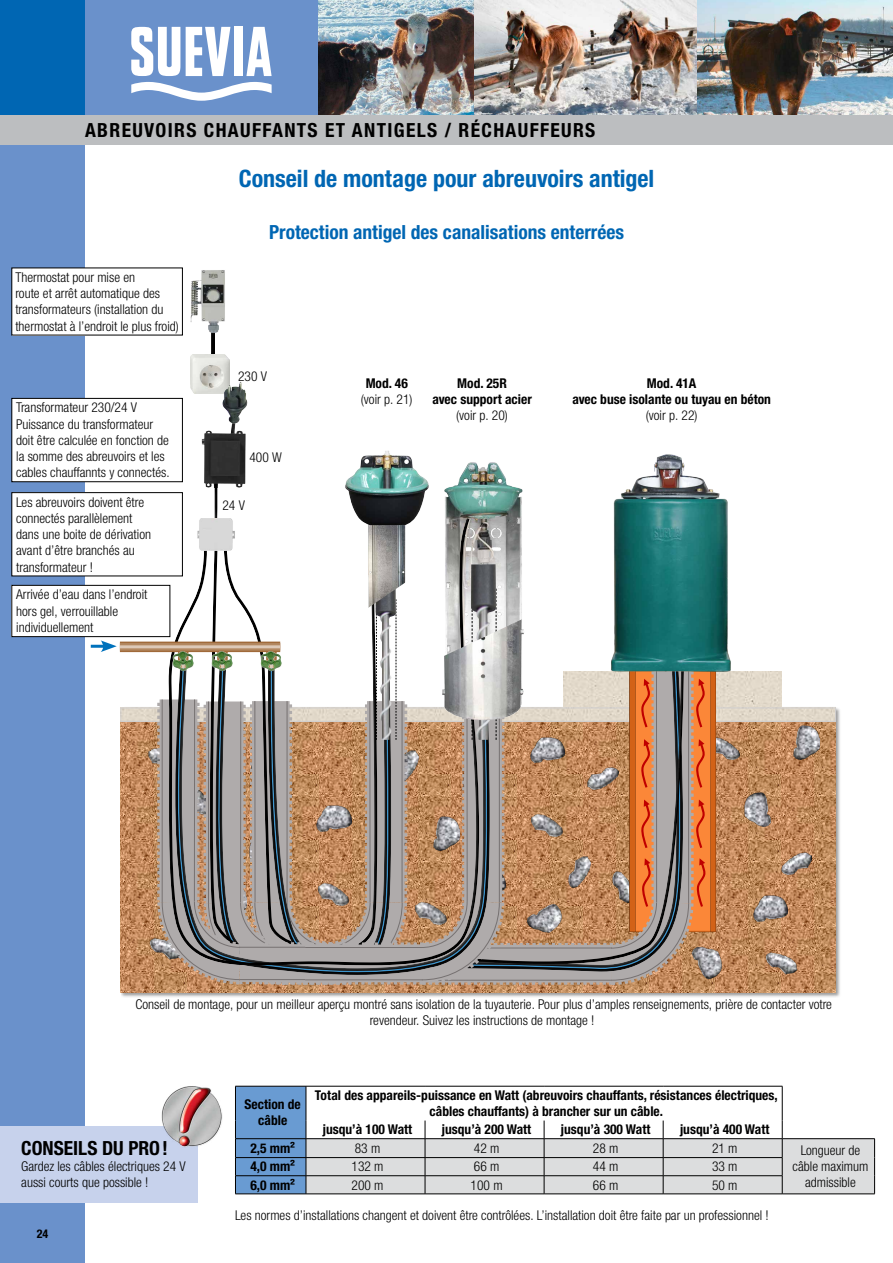
<style>
.page{position:relative;width:893px;height:1263px;background:#fff}
.page>*{position:absolute;margin:0;border:0;box-sizing:border-box;transform-origin:0 0}
.t1{font:700 condensed 24px "Helvetica Neue LTW1 G";color:#0066b3}
.t2{font:700 condensed 19.5px "Helvetica Neue LTW1 G";letter-spacing:.07em;color:#000}
.t3{font:700 condensed 19.5px "Helvetica Neue LTW1 G";color:#0066b3}
.t4{font:700 condensed 19.5px "Helvetica Neue LTW1 G";color:#000}
.t5{font:300 condensed 13.5px/16.2px "Helvetica Neue LTW1 G";color:#000}
.t6{font:700 condensed 13.5px/16.2px "Helvetica Neue LTW1 G";color:#000;text-align:center}
.t7{font:700 condensed 12px "Helvetica Neue LTW1 G";color:#000}
</style>
<div class="page">
<img style="left:319px;top:0;width:574px;height:115px">
<div style="left:85px;top:0;width:234px;height:115px;background:#6a91cb"></div>
<div style="left:0;top:115px;width:85px;height:1148px;background:#6a91cb"></div>
<div style="left:0;top:0;width:85px;height:115px;background:#0066b3"></div>
<svg style="left:186px;top:27px;width:44px;height:49px"></svg>
<div style="left:234px;top:27px;width:8px;height:49px;background:#fff"></div>
<svg style="left:246px;top:27px;width:26px;height:49px"></svg>
<svg style="left:131px;top:27px;width:49px;height:49px"></svg>
<svg style="left:131px;top:82px;width:141px;height:19px"></svg>
<div style="left:0;top:115px;width:893px;height:30px;background:#bcbec0"></div>
<div style="left:0;top:1126px;width:198px;height:77px;background:#c7d2ec"></div>
<img style="left:161px;top:1086px;width:62px;height:61px">
<svg style="left:235px;top:1086px;width:640px;height:108px"></svg>
<svg style="left:121px;top:722px;width:714px;height:270px;background:#bf875b"></svg>
<div style="left:564px;top:671px;width:217px;height:36px;background:#e3dacb"></div>
<img style="left:716px;top:737px;width:24px;height:22px">
<img style="left:793px;top:726px;width:26px;height:34px">
<img style="left:781px;top:852px;width:31px;height:22px">
<img style="left:745px;top:792px;width:26px;height:34px">
<img style="left:753px;top:895px;width:34px;height:26px">
<img style="left:763px;top:944px;width:36px;height:37px">
<div style="left:121px;top:708px;width:714px;height:13px;background:#e1d8c9"></div>
<div style="left:120px;top:707px;width:716px;height:15px;border:1px solid #d0cece"></div>
<img style="left:710px;top:941px;width:15px;height:41px">
<img style="left:710px;top:676px;width:6px;height:256px">
<img style="left:148px;top:929px;width:9px;height:38px">
<img style="left:149px;top:748px;width:8px;height:22px">
<img style="left:634px;top:454px;width:100px;height:222px">
<img style="left:345px;top:450px;width:84px;height:34px">
<img style="left:458px;top:462px;width:49px;height:22px">
<div style="left:210px;top:307px;width:6px;height:56px;background:#000;opacity:.75"></div>
<img style="left:191px;top:355px;width:38px;height:39px">
<img style="left:201px;top:426px;width:45px;height:58px">
<svg style="left:157px;top:484px;width:553px;height:513px"></svg>
<div style="left:213px;top:485px;width:6px;height:35px;background:#fff;opacity:.75"></div>
<div style="left:213px;top:483px;width:6px;height:34px;background:#000;opacity:.75"></div>
<img style="left:190px;top:270px;width:35px;height:65px">
<div style="left:12px;top:398px;width:170px;height:84px;background:#fff"></div>
<div style="left:12px;top:398px;width:171px;height:84px;border:1px solid #000"></div>
<div style="left:12px;top:268px;width:170px;height:67px;background:#fff"></div>
<div style="left:12px;top:493px;width:170px;height:83px;background:#fff"></div>
<div style="left:12px;top:492px;width:171px;height:84px;border:1px solid #000"></div>
<div style="left:120px;top:642px;width:160px;height:10px;background:#a06a3a"></div>
<svg style="left:120px;top:643px;width:160px;height:8px"></svg>
<hr style="left:120px;top:645px;width:160px;height:3px;background:#ddc9b8">
<img style="left:172px;top:650px;width:23px;height:21px">
<img style="left:211px;top:650px;width:23px;height:21px">
<img style="left:260px;top:650px;width:23px;height:21px">
<div style="left:12px;top:585px;width:158px;height:52px;background:#fff"></div>
<div style="left:12px;top:585px;width:158px;height:52px;border:1px solid #000"></div>
<hr style="left:91px;top:645px;width:15px;height:3px;background:#0072bc">
<svg style="left:101px;top:640px;width:16px;height:12px"></svg>
<img style="left:220px;top:380px;width:28px;height:46px">
<img style="left:433px;top:614px;width:100px;height:112px">
<h2 class="t2" style="left:85px;top:118px;width:512px">ABREUVOIRS CHAUFFANTS ET ANTIGELS / RÉCHAUFFEURS</h2>
<p class="t5" style="left:15px;top:269px;width:165px">Thermostat pour mise en<br>route et arrêt automatique des transformateurs (installation du thermostat à l’endroit le plus froid)</p>
<p class="t5" style="left:16px;top:400px;width:155px">Transformateur 230/24 V<br>Puissance du transformateur doit être calculée en fonction de la somme des abreuvoirs et les cables chauffannts y connectés.</p>
<p class="t5" style="left:16px;top:494px;width:136px">Les abreuvoirs doivent être connectés parallèlement dans une boite de dérivation avant d’être branchés au transformateur !</p>
<p class="t5" style="left:16px;top:587px;width:133px">Arrivée d’eau dans l’endroit hors gel, verrouillable individuellement</p>
<h1 class="t1" style="left:239px;top:164px;width:417px">Conseil de montage pour abreuvoirs antigel</h1>
<h2 class="t3" style="left:269px;top:221px;width:356px">Protection antigel des canalisations enterrées</h2>
<p class="t5" style="left:238px;top:368px;width:30px">230 V</p>
<p class="t5" style="left:249px;top:450px;width:34px">400 W</p>
<p class="t5" style="left:222px;top:498px;width:24px">24 V</p>
<p class="t6" style="left:366px;top:375px;width:44px">Mod. 46</p>
<p class="t5" style="left:361px;top:391px;width:53px">(voir p. 21)</p>
<p class="t6" style="left:432px;top:375px;width:101px">Mod. 25R<br>avec support acier</p>
<p class="t5" style="left:456px;top:408px;width:53px">(voir p. 20)</p>
<p class="t6" style="left:572px;top:375px;width:200px">Mod. 41A<br>avec buse isolante ou tuyau en béton</p>
<p class="t5" style="left:646px;top:408px;width:53px">(voir p. 22)</p>
<p class="t5" style="left:135px;top:996px;width:698px;text-align:center">Conseil de montage, pour un meilleur aperçu montré sans isolation de la tuyauterie. Pour plus d’amples renseignements, prière de contacter votre revendeur. Suivez les instructions de montage !</p>
<h2 class="t4" style="left:21px;top:1136px;width:148px">CONSEILS DU PRO !</h2>
<p class="t5" style="left:21px;top:1158px;width:166px">Gardez les câbles électriques 24 V aussi courts que possible !</p>
<p class="t7" style="left:37px;top:1226px;width:13px">24</p>
<p class="t6" style="left:245px;top:1096px;width:58px">Section de câble</p>
<p class="t6" style="left:315px;top:1087px;width:464px">Total des appareils-puissance en Watt (abreuvoirs chauffants, résistances électriques, câbles chauffants) à brancher sur un câble.</p>
<p class="t6" style="left:323px;top:1121px;width:91px">jusqu’à 100 Watt</p>
<p class="t6" style="left:442px;top:1121px;width:91px">jusqu’à 200 Watt</p>
<p class="t6" style="left:561px;top:1121px;width:91px">jusqu’à 300 Watt</p>
<p class="t6" style="left:680px;top:1121px;width:91px">jusqu’à 400 Watt</p>
<p class="t6" style="left:250px;top:1140px;width:46px">2,5 mm²</p>
<p class="t5" style="left:355px;top:1140px;width:27px">83 m</p>
<p class="t5" style="left:474px;top:1140px;width:27px">42 m</p>
<p class="t5" style="left:593px;top:1140px;width:27px">28 m</p>
<p class="t5" style="left:712px;top:1140px;width:27px">21 m</p>
<p class="t5" style="left:793px;top:1142px;width:77px;text-align:center">Longueur de câble maximum admissible</p>
<p class="t6" style="left:250px;top:1159px;width:46px">4,0 mm²</p>
<p class="t5" style="left:352px;top:1159px;width:33px">132 m</p>
<p class="t5" style="left:474px;top:1159px;width:27px">66 m</p>
<p class="t5" style="left:593px;top:1159px;width:27px">44 m</p>
<p class="t5" style="left:712px;top:1159px;width:27px">33 m</p>
<p class="t6" style="left:250px;top:1177px;width:46px">6,0 mm²</p>
<p class="t5" style="left:352px;top:1177px;width:33px">200 m</p>
<p class="t5" style="left:471px;top:1177px;width:33px">100 m</p>
<p class="t5" style="left:593px;top:1177px;width:27px">66 m</p>
<p class="t5" style="left:712px;top:1177px;width:27px">50 m</p>
<p class="t5" style="left:235px;top:1208px;width:535px">Les normes d’installations changent et doivent être contrôlées. L’installation doit être faite par un professionnel !</p>
</div>
